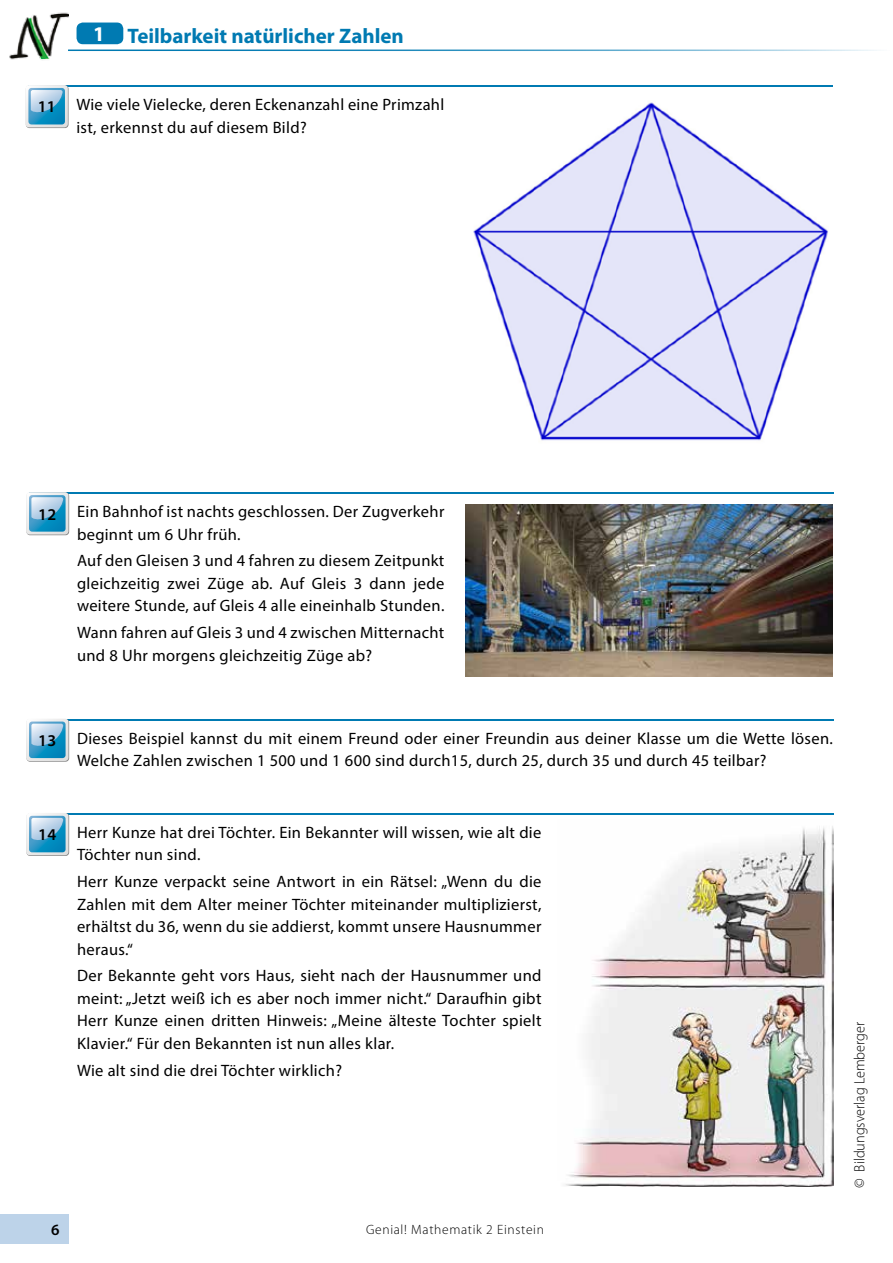
<style>
.page{position:relative;width:893px;height:1263px;background:#fff}
.page>*{position:absolute;margin:0;border:0;box-sizing:border-box;transform-origin:0 0}
.t1{font:700 21px "Myriad Pro";color:#007ab2}
.t2{font:16.5px/22.5px "Myriad Pro";letter-spacing:.02em;color:#000}
.t3{font:600 16.5px "Myriad Pro";letter-spacing:.02em;color:#000}
.t4{font:600 15.75px "Myriad Pro";color:#000}
.t5{font:300 15px "Myriad Pro";color:#000;scale:.95 1}
.t6{font:300 13.5px "Myriad Pro";letter-spacing:.05em;color:#000}
.s1{color:#fff}
</style>
<div class="page">
<div style="left:0;top:1214px;width:68px;height:30px;background:#bdd3e9"></div>
<div style="left:77px;top:23px;width:46px;height:21px;background:#007ab2;border-radius:6px"></div>
<img style="left:9px;top:12px;width:59px;height:48px">
<hr style="left:28px;top:86px;width:805px;height:1px;background:#007ab2">
<div style="left:26px;top:85px;width:43px;height:43px;background:#b4b4b4;border-radius:4px"></div>
<svg style="left:26px;top:85px;width:42px;height:42px;background:#83bdd8"></svg>
<hr style="left:29px;top:493px;width:804px;height:1px;background:#007ab2">
<div style="left:26px;top:492px;width:43px;height:43px;background:#b4b4b4;border-radius:4px"></div>
<svg style="left:26px;top:492px;width:42px;height:42px;background:#83bdd9"></svg>
<hr style="left:29px;top:719px;width:804px;height:2px;background:#007ab2">
<div style="left:26px;top:719px;width:43px;height:43px;background:#afafaf;border-radius:4px"></div>
<svg style="left:26px;top:719px;width:42px;height:42px;background:#84bdd9"></svg>
<hr style="left:29px;top:813px;width:804px;height:2px;background:#007ab2">
<svg style="left:26px;top:813px;width:43px;height:43px"></svg>
<svg style="left:26px;top:813px;width:42px;height:42px;background:#84bdd9"></svg>
<img style="left:466px;top:505px;width:367px;height:171px">
<img style="left:473px;top:102px;width:355px;height:339px">
<hr style="left:68px;top:50px;width:825px;height:1px;background:#007ab2">
<img style="left:565px;top:826px;width:268px;height:360px">
<p class="t3" style="left:38px;top:96px;width:20px">11</p>
<p class="t1" style="left:93px;top:22px;width:312px"><span class="s1">1</span> Teilbarkeit natürlicher Zahlen</p>
<p class="t2" style="left:76px;top:93px;width:369px">Wie viele Vielecke, deren Eckenanzahl eine Primzahl ist, erkennst du auf diesem Bild?</p>
<p class="t3" style="left:38px;top:503px;width:20px">12</p>
<p class="t2" style="left:77px;top:500px;width:369px">Ein Bahnhof ist nachts geschlossen. Der Zugverkehr beginnt um 6 Uhr früh.</p>
<p class="t2" style="left:77px;top:549px;width:369px;text-align:justify">Auf den Gleisen 3 und 4 fahren zu diesem Zeitpunkt gleichzeitig zwei Züge ab. Auf Gleis 3 dann jede weitere Stunde, auf Gleis 4 alle eineinhalb Stunden.</p>
<p class="t2" style="left:77px;top:621px;width:369px">Wann fahren auf Gleis 3 und 4 zwischen Mitternacht und 8 Uhr morgens gleichzeitig Züge ab?</p>
<p class="t3" style="left:38px;top:730px;width:20px">13</p>
<p class="t2" style="left:77px;top:726px;width:757px">Dieses Beispiel kannst du mit einem Freund oder einer Freundin aus deiner Klasse um die Wette lösen.<br>Welche Zahlen zwischen 1 500 und 1 600 sind durch15, durch 25, durch 35 und durch 45 teilbar?</p>
<p class="t3" style="left:38px;top:824px;width:20px">14</p>
<p class="t2" style="left:77px;top:821px;width:466px">Herr Kunze hat drei Töchter. Ein Bekannter will wissen, wie alt die<br>Töchter nun sind.</p>
<p class="t2" style="left:77px;top:870px;width:466px;text-align:justify">Herr Kunze verpackt seine Antwort in ein Rätsel: „Wenn du die Zahlen mit dem Alter meiner Töchter miteinander multiplizierst, erhältst du 36, wenn du sie addierst, kommt unsere Hausnummer heraus.“</p>
<p class="t2" style="left:77px;top:964px;width:466px;text-align:justify">Der Bekannte geht vors Haus, sieht nach der Hausnummer und meint: „Jetzt weiß ich es aber noch immer nicht.“ Daraufhin gibt Herr Kunze einen dritten Hinweis: „Meine älteste Tochter spielt Klavier.“ Für den Bekannten ist nun alles klar.</p>
<p class="t2" style="left:77px;top:1058px;width:267px">Wie alt sind die drei Töchter wirklich?</p>
<p class="t4" style="left:51px;top:1219px;width:10px">6</p>
<p class="t6" style="left:366px;top:1221px;width:179px">Genial! Mathematik 2 Einstein</p>
<p class="t5" style="left:850px;top:1187px;width:176px;rotate:-90deg">© Bildungsverlag Lemberger</p>
</div>
